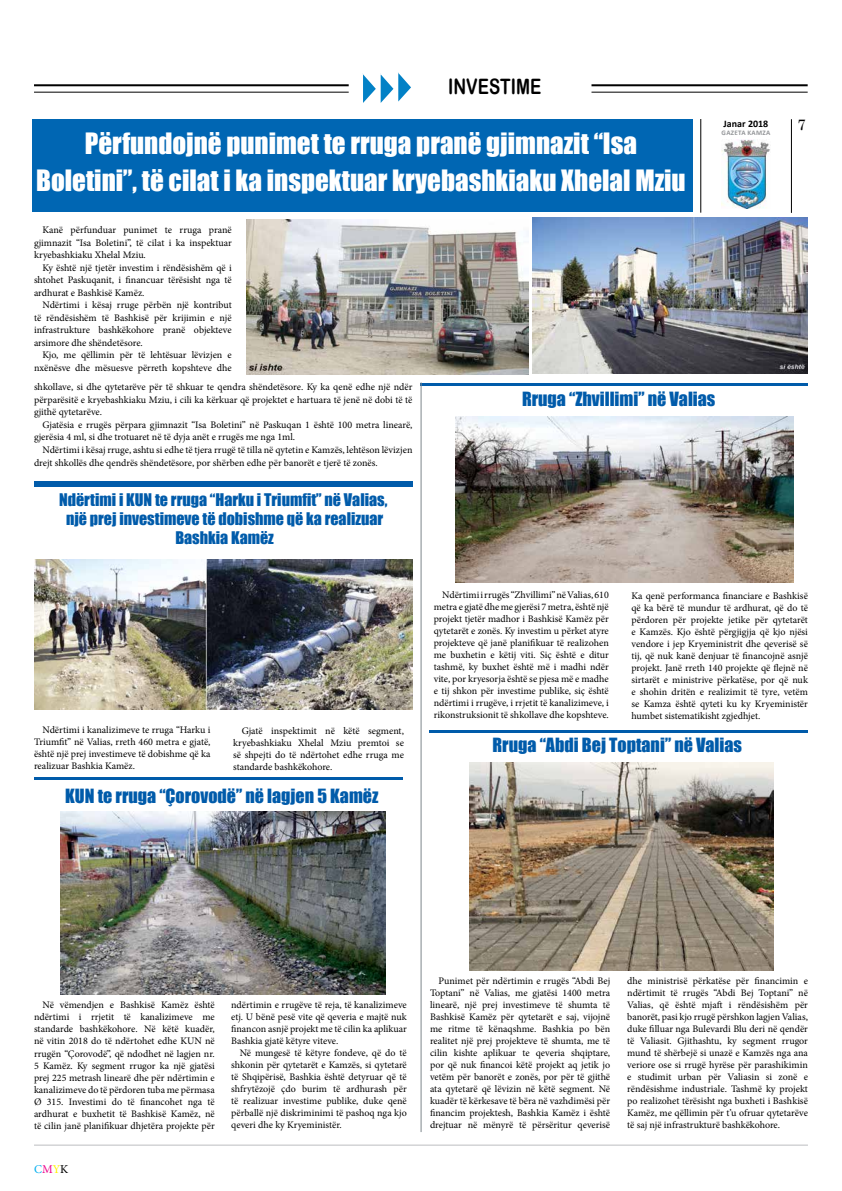
<style>
.page{position:relative;width:842px;height:1191px;background:#fff}
.page>*{position:absolute;margin:0;border:0;box-sizing:border-box;transform-origin:0 0}
.t1{font:27px/37px "Impact";color:#fff;text-align:center}
.t2{font:21.2px "Arial Rounded MT Bold";color:#000;scale:.79 1}
.t3{font:18px "Impact";color:#005baa}
.t4{font:16px/19.2px "Impact";color:#005baa;text-align:center}
.t5{font:15px "Century Schoolbook";color:#000}
.t6{font:12px "Minion Pro";color:#00aeef}
.t7{font:10px/12px "Minion Pro";color:#000;text-align:justify}
.t8{font:700 10px "Calibri";color:#000}
.t9{font:700 7px "Calibri";letter-spacing:.04em;color:#939598}
.s1{color:#ec008c}
.s2{color:#fff200}
.s3{color:#000}
</style>
<div class="page">
<hr style="left:34px;top:84px;width:315px;height:2px;background:#000">
<hr style="left:34px;top:92px;width:315px;height:1px;background:#000">
<hr style="left:591px;top:84px;width:217px;height:2px;background:#000">
<hr style="left:591px;top:92px;width:217px;height:1px;background:#000">
<hr style="left:34px;top:1144px;width:774px;height:1px;background:#bcbec0">
<img style="left:721px;top:139px;width:49px;height:69px">
<hr style="left:700px;top:119px;width:1px;height:94px;background:#000">
<hr style="left:791px;top:119px;width:1px;height:94px;background:#000">
<svg style="left:363px;top:72px;width:48px;height:31px"></svg>
<div style="left:33px;top:119px;width:660px;height:93px;background:#0066b3"></div>
<hr style="left:420px;top:383px;width:388px;height:2px;background:#005baa">
<hr style="left:34px;top:777px;width:369px;height:3px;background:#005baa">
<div style="left:34px;top:480px;width:378px;height:6px;background:#005baa"></div>
<hr style="left:429px;top:730px;width:379px;height:3px;background:#005baa">
<img style="left:455px;top:417px;width:339px;height:165px">
<img style="left:61px;top:811px;width:325px;height:183px">
<img style="left:469px;top:762px;width:305px;height:208px">
<hr style="left:421px;top:382px;width:1px;height:750px;background:#7d868c">
<img style="left:247px;top:220px;width:281px;height:155px">
<img style="left:533px;top:218px;width:275px;height:156px">
<img style="left:34px;top:559px;width:378px;height:150px">
<h2 class="t2" style="left:448px;top:74px;width:119px">INVESTIME</h2>
<h1 class="t1" style="left:36px;top:124px;width:651px">Përfundojnë punimet te rruga pranë gjimnazit “Isa<br>Boletini”, të cilat i ka inspektuar kryebashkiaku Xhelal Mziu</h1>
<p class="t7" style="left:34px;top:224px;width:199px;line-height:12.5px;text-indent:8px">Kanë përfunduar punimet te rruga pranë gjimnazit “Isa Boletini”, të cilat i ka inspektuar kryebashkiaku Xhelal Mziu.</p>
<p class="t7" style="left:34px;top:261px;width:199px;line-height:12.5px;text-indent:8px">Ky është një tjetër investim i rëndësishëm që i shtohet Paskuqanit, i financuar tërësisht nga të ardhurat e Bashkisë Kamëz.</p>
<p class="t7" style="left:34px;top:299px;width:199px;line-height:12.5px;text-indent:8px">Ndërtimi i kësaj rruge përbën një kontribut të rëndësishëm të Bashkisë për krijimin e një infrastrukture bashkëkohore pranë objekteve arsimore dhe shëndetësore.</p>
<p class="t7" style="left:34px;top:349px;width:199px;line-height:12.5px;text-align:right">Kjo, me qëllimin për të lehtësuar lëvizjen e nxënësve dhe mësuesve përreth kopshteve dhe</p>
<p class="t8" style="left:724px;top:117px;width:46px">Janar 2018</p>
<p class="t9" style="left:722px;top:128px;width:50px">GAZETA KAMZA</p>
<p class="t7" style="left:34px;top:381px;width:380px;line-height:12.5px">shkollave, si dhe qytetarëve për të shkuar te qendra shëndetësore. Ky ka qenë edhe një ndër përparësitë e kryebashkiaku Mziu, i cili ka kërkuar që projektet e hartuara të jenë në dobi të të gjithë qytetarëve.</p>
<p class="t7" style="left:34px;top:418px;width:380px;line-height:12.5px;text-indent:8px">Gjatësia e rrugës përpara gjimnazit “Isa Boletini” në Paskuqan 1 është 100 metra linearë, gjerësia 4 ml, si dhe trotuaret në të dyja anët e rrugës me nga 1ml.</p>
<p class="t7" style="left:34px;top:443px;width:380px;line-height:12.5px;text-indent:8px">Ndërtimi i kësaj rruge, ashtu si edhe të tjera rrugë të tilla në qytetin e Kamzës, lehtëson lëvizjen drejt shkollës dhe qendrës shëndetësore, por shërben edhe për banorët e tjerë të zonës.</p>
<h3 class="t4" style="left:59px;top:489px;width:330px">Ndërtimi i KUN te rruga “Harku i Triumfit” në Valias, një prej investimeve të dobishme që ka realizuar<br>Bashkia Kamëz</h3>
<h3 class="t3" style="left:522px;top:385px;width:195px">Rruga “Zhvillimi” në Valias</h3>
<h3 class="t5" style="left:797px;top:112px;width:10px">7</h3>
<p class="t7" style="left:34px;top:724px;width:178px;text-indent:8px">Ndërtimi i kanalizimeve te rruga “Harku i Triumfit” në Valias, rreth 460 metra e gjatë, është një prej investimeve të dobishme që ka realizuar Bashkia Kamëz.</p>
<p class="t7" style="left:233px;top:725px;width:172px;text-indent:8px">Gjatë inspektimit në këtë segment, kryebashkiaku Xhelal Mziu premtoi se së shpejti do të ndërtohet edhe rruga me standarde bashkëkohore.</p>
<h3 class="t3" style="left:65px;top:782px;width:315px">KUN te rruga “Çorovodë” në lagjen 5 Kamëz</h3>
<p class="t7" style="left:434px;top:588px;width:177px;text-indent:8px">Ndërtimi i rrugës “Zhvillimi” në Valias, 610 metra e gjatë dhe me gjerësi 7 metra, është një projekt tjetër madhor i Bashkisë Kamëz për qytetarët e zonës. Ky investim u përket atyre projekteve që janë planifikuar të realizohen me buxhetin e këtij viti. Siç është e ditur tashmë, ky buxhet është më i madhi ndër vite, por kryesorja është se pjesa më e madhe e tij shkon për investime publike, siç është ndërtimi i rrugëve, i rrjetit të kanalizimeve, i rikonstruksionit të shkollave dhe kopshteve.</p>
<p class="t7" style="left:631px;top:590px;width:178px">Ka qenë performanca financiare e Bashkisë që ka bërë të mundur të ardhurat, që do të përdoren për projekte jetike për qytetarët e Kamzës. Kjo është përgjigjja që kjo njësi vendore i jep Kryeministrit dhe qeverisë së tij, që nuk kanë denjuar të financojnë asnjë projekt. Janë rreth 140 projekte që flejnë në sirtarët e ministrive përkatëse, por që nuk e shohin dritën e realizimit të tyre, vetëm se Kamza është qyteti ku ky Kryeministër humbet sistematikisht zgjedhjet.</p>
<h3 class="t3" style="left:493px;top:730px;width:251px">Rruga “Abdi Bej Toptani” në Valias</h3>
<p class="t7" style="left:34px;top:999px;width:182px;text-indent:8px">Në vëmendjen e Bashkisë Kamëz është ndërtimi i rrjetit të kanalizimeve me standarde bashkëkohore. Në këtë kuadër, në vitin 2018 do të ndërtohet edhe KUN në rrugën “Çorovodë”, që ndodhet në lagjen nr.<br>5 Kamëz. Ky segment rrugor ka një gjatësi prej 225 metrash linearë dhe për ndërtimin e kanalizimeve do të përdoren tuba me përmasa Ø 315. Investimi do të financohet nga të ardhurat e buxhetit të Bashkisë Kamëz, në të cilin janë planifikuar dhjetëra projekte për</p>
<p class="t6" style="left:34px;top:1160px;width:36px">C<span class="s1">M</span><span class="s2">Y</span><span class="s3">K</span></p>
<p class="t7" style="left:231px;top:999px;width:177px">ndërtimin e rrugëve të reja, të kanalizimeve etj. U bënë pesë vite që qeveria e majtë nuk financon asnjë projekt me të cilin ka aplikuar Bashkia gjatë këtyre viteve.</p>
<p class="t7" style="left:231px;top:1047px;width:177px;text-indent:8px">Në mungesë të këtyre fondeve, që do të shkonin për qytetarët e Kamzës, si qytetarë të Shqipërisë, Bashkia është detyruar që të shfrytëzojë çdo burim të ardhurash për të realizuar investime publike, duke qenë përballë një diskriminimi të pashoq nga kjo qeveri dhe ky Kryeministër.</p>
<p class="t7" style="left:430px;top:974px;width:182px;text-indent:8px">Punimet për ndërtimin e rrugës “Abdi Bej Toptani” në Valias, me gjatësi 1400 metra linearë, një prej investimeve të shumta të Bashkisë Kamëz për qytetarët e saj, vijojnë me ritme të kënaqshme. Bashkia po bën realitet një prej projekteve të shumta, me të cilin kishte aplikuar te qeveria shqiptare, por që nuk financoi këtë projekt aq jetik jo vetëm për banorët e zonës, por për të gjithë ata qytetarë që lëvizin në këtë segment. Në kuadër të kërkesave të bëra në vazhdimësi për financim projektesh, Bashkia Kamëz i është drejtuar në mënyrë të përsëritur qeverisë</p>
<p class="t7" style="left:627px;top:974px;width:182px">dhe ministrisë përkatëse për financimin e ndërtimit të rrugës “Abdi Bej Toptani” në Valias, që është mjaft i rëndësishëm për banorët, pasi kjo rrugë përshkon lagjen Valias, duke filluar nga Bulevardi Blu deri në qendër të Valiasit. Gjithashtu, ky segment rrugor mund të shërbejë si unazë e Kamzës nga ana veriore ose si rrugë hyrëse për parashikimin e studimit urban për Valiasin si zonë e rëndësishme industriale. Tashmë ky projekt po realizohet tërësisht nga buxheti i Bashkisë Kamëz, me qëllimin për t’u ofruar qytetarëve të saj një infrastrukturë bashkëkohore.</p>
</div>
